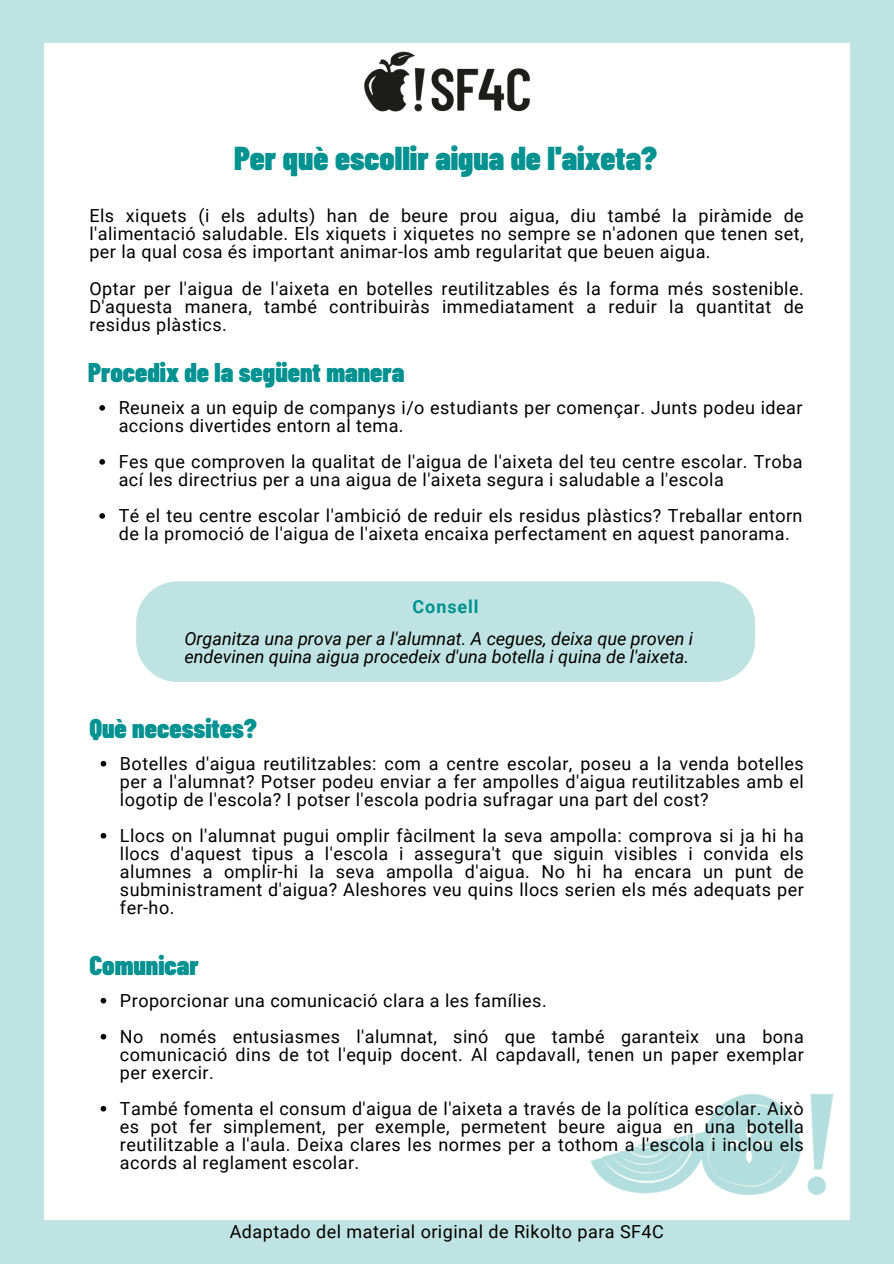
<style>
.page{position:relative;width:894px;height:1264px;background:#fff}
.page>*{position:absolute;margin:0;border:0;box-sizing:border-box;transform-origin:0 0}
.t1{font:900 33px "Barlow Condensed";color:#009191}
.t2{font:900 27px "Barlow Condensed";color:#009191}
.t3{font:18px/18px "Roboto";letter-spacing:.025em;color:#000;text-align:justify}
.t4{font:italic 18px/18px "Roboto";color:#000}
.t5{font:700 18px "Roboto";letter-spacing:.05em;color:#009191}
</style>
<div class="page">
<div style="left:0;top:0;width:893px;height:1263px;background:#bfe3e3"></div>
<div style="left:44px;top:43px;width:805px;height:1176px;background:#fff"></div>
<img style="left:530px;top:966px;width:320px;height:254px">
<img style="left:364px;top:51px;width:166px;height:61px">
<div style="left:136px;top:581px;width:618px;height:101px;background:#bfe3e3"></div>
<svg style="left:101px;top:761px;width:5px;height:5px"></svg>
<svg style="left:101px;top:833px;width:5px;height:5px"></svg>
<svg style="left:101px;top:997px;width:5px;height:6px"></svg>
<svg style="left:101px;top:1033px;width:5px;height:6px"></svg>
<svg style="left:101px;top:1105px;width:5px;height:6px"></svg>
<svg style="left:99px;top:405px;width:6px;height:5px"></svg>
<svg style="left:99px;top:459px;width:6px;height:5px"></svg>
<svg style="left:99px;top:513px;width:6px;height:5px"></svg>
<p class="t1" style="left:234px;top:137px;width:424px">Per què escollir aigua de l'aixeta?</p>
<p class="t3" style="left:89px;top:207px;width:715px">Els xiquets (i els adults) han de beure prou aigua, diu també la piràmide de l'alimentació saludable. Els xiquets i xiquetes no sempre se n'adonen que tenen set, per la qual cosa és important animar-los amb regularitat que beuen aigua.</p>
<p class="t3" style="left:89px;top:279px;width:715px">Optar per l'aigua de l'aixeta en botelles reutilitzables és la forma més sostenible.<br>D'aquesta manera, també contribuiràs immediatament a reduir la quantitat de residus plàstics.</p>
<p class="t2" style="left:88px;top:355px;width:318px">Procedix de la següent manera</p>
<p class="t3" style="left:119px;top:399px;width:685px">Reuneix a un equip de companys i/o estudiants per començar. Junts podeu idear accions divertides entorn al tema.</p>
<p class="t3" style="left:119px;top:453px;width:685px">Fes que comproven la qualitat de l'aigua de l'aixeta del teu centre escolar. Troba ací les directrius per a una aigua de l'aixeta segura i saludable a l'escola</p>
<p class="t3" style="left:119px;top:507px;width:685px">Té el teu centre escolar l'ambició de reduir els residus plàstics? Treballar entorn de la promoció de l'aigua de l'aixeta encaixa perfectament en aquest panorama.</p>
<p class="t5" style="left:412px;top:596px;width:67px">Consell</p>
<p class="t4" style="left:184px;top:629px;width:510px">Organitza una prova per a l'alumnat. A cegues, deixa que proven i endevinen quina aigua procedeix d'una botella i quina de l'aixeta.</p>
<p class="t2" style="left:89px;top:711px;width:169px">Què necessites?</p>
<p class="t3" style="left:120px;top:754px;width:685px">Botelles d'aigua reutilitzables: com a centre escolar, poseu a la venda botelles per a l'alumnat? Potser podeu enviar a fer ampolles d'aigua reutilitzables amb el logotip de l'escola? I potser l'escola podria sufragar una part del cost?</p>
<p class="t3" style="left:120px;top:826px;width:685px">Llocs on l'alumnat pugui omplir fàcilment la seva ampolla: comprova si ja hi ha llocs d'aquest tipus a l'escola i assegura't que siguin visibles i convida els alumnes a omplir-hi la seva ampolla d'aigua. No hi ha encara un punt de subministrament d'aigua? Aleshores veu quins llocs serien els més adequats per fer-ho.</p>
<p class="t2" style="left:89px;top:947px;width:111px">Comunicar</p>
<h3 class="t3" style="left:120px;top:991px;width:428px">Proporcionar una comunicació clara a les famílies.</h3>
<p class="t3" style="left:120px;top:1027px;width:685px">No només entusiasmes l'alumnat, sinó que també garanteix una bona comunicació dins de tot l'equip docent. Al capdavall, tenen un paper exemplar per exercir.</p>
<p class="t3" style="left:120px;top:1099px;width:685px">També fomenta el consum d'aigua de l'aixeta a través de la política escolar. Això es pot fer simplement, per exemple, permetent beure aigua en una botella reutilitzable a l'aula. Deixa clares les normes per a tothom a l'escola i inclou els acords al reglament escolar.</p>
<p class="t3" style="left:230px;top:1222px;width:435px">Adaptado del material original de Rikolto para SF4C</p>
</div>
